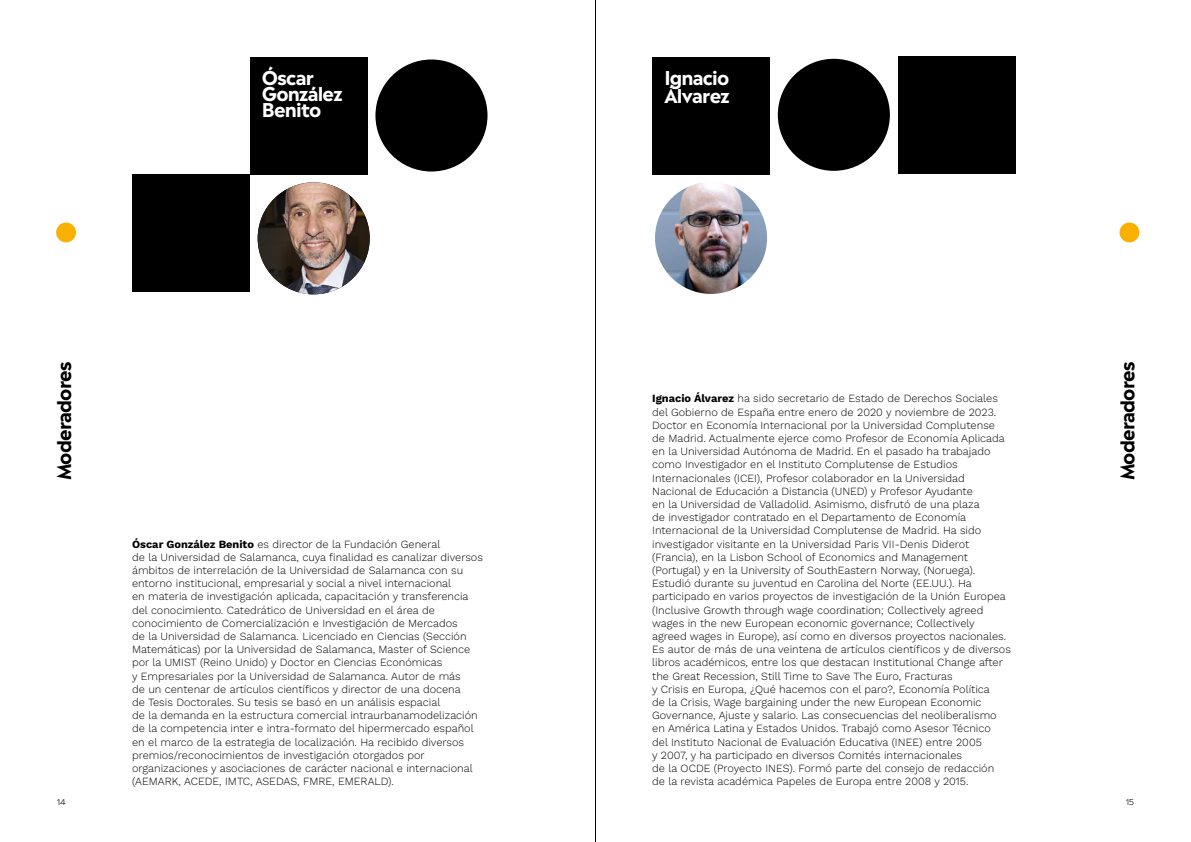
<style>
.page{position:relative;width:1191px;height:842px;background:#fff}
.page>*{position:absolute;margin:0;border:0;box-sizing:border-box;transform-origin:0 0}
.t1{font:700 18.9px/16.2px "Madera";letter-spacing:-.045em;color:#fff}
.t2{font:700 18.9px "Madera";letter-spacing:-.045em;color:#000}
.t3{font:300 11px/13.2px "Work Sans";color:#000}
.t4{font:300 8px "Madera";color:#000}
.s1{font-weight:700}
</style>
<div class="page">
<img style="left:258px;top:182px;width:112px;height:112px;border-radius:56px">
<div style="left:250px;top:57px;width:117px;height:117px;background:#000"></div>
<div style="left:132px;top:174px;width:118px;height:118px;background:#000"></div>
<div style="left:375px;top:59px;width:112px;height:113px;background:#000;border-radius:50%"></div>
<div style="left:652px;top:57px;width:118px;height:117px;background:#000"></div>
<div style="left:897px;top:56px;width:118px;height:118px;background:#000"></div>
<div style="left:778px;top:59px;width:112px;height:112px;background:#000;border-radius:50%"></div>
<img style="left:655px;top:182px;width:112px;height:112px;border-radius:56px">
<div style="left:56px;top:223px;width:20px;height:19px;background:#f9b000;border-radius:50%"></div>
<div style="left:1119px;top:223px;width:20px;height:19px;background:#f9b000;border-radius:50%"></div>
<hr style="left:595px;top:0;width:1px;height:842px;background:#000">
<h1 class="t1" style="left:262px;top:69px;width:82px">Óscar<br>González<br>Benito</h1>
<h1 class="t1" style="left:664px;top:68px;width:67px;line-height:18.2px">Ignacio<br>Álvarez</h1>
<h1 class="t2" style="left:49px;top:480px;width:120px;rotate:-90deg">Moderadores</h1>
<h1 class="t2" style="left:1112px;top:480px;width:120px;rotate:-90deg">Moderadores</h1>
<p class="t3" style="left:652px;top:392px;width:360px"><span class="s1">Ignacio Álvarez</span> ha sido secretario de Estado de Derechos Sociales del Gobierno de España entre enero de 2020 y noviembre de 2023.<br>Doctor en Economía Internacional por la Universidad Complutense<br>de Madrid. Actualmente ejerce como Profesor de Economía Aplicada en la Universidad Autónoma de Madrid. En el pasado ha trabajado como Investigador en el Instituto Complutense de Estudios Internacionales (ICEI), Profesor colaborador en la Universidad Nacional de Educación a Distancia (UNED) y Profesor Ayudante<br>en la Universidad de Valladolid. Asimismo, disfrutó de una plaza<br>de investigador contratado en el Departamento de Economía Internacional de la Universidad Complutense de Madrid. Ha sido investigador visitante en la Universidad Paris VII-Denis Diderot (Francia), en la Lisbon School of Economics and Management (Portugal) y en la University of SouthEastern Norway, (Noruega).<br>Estudió durante su juventud en Carolina del Norte (EE.UU.). Ha participado en varios proyectos de investigación de la Unión Europea (Inclusive Growth through wage coordination; Collectively agreed wages in the new European economic governance; Collectively agreed wages in Europe), así como en diversos proyectos nacionales.<br>Es autor de más de una veintena de artículos científicos y de diversos libros académicos, entre los que destacan Institutional Change after the Great Recession, Still Time to Save The Euro, Fracturas<br>y Crisis en Europa, ¿Qué hacemos con el paro?, Economía Política<br>de la Crisis, Wage bargaining under the new European Economic Governance, Ajuste y salario. Las consecuencias del neoliberalismo en América Latina y Estados Unidos. Trabajó como Asesor Técnico<br>del Instituto Nacional de Evaluación Educativa (INEE) entre 2005<br>y 2007, y ha participado en diversos Comités internacionales<br>de la OCDE (Proyecto INES). Formó parte del consejo de redacción<br>de la revista académica Papeles de Europa entre 2008 y 2015.</p>
<p class="t3" style="left:132px;top:537px;width:352px"><span class="s1">Óscar González Benito</span> es director de la Fundación General<br>de la Universidad de Salamanca, cuya finalidad es canalizar diversos ámbitos de interrelación de la Universidad de Salamanca con su entorno institucional, empresarial y social a nivel internacional<br>en materia de investigación aplicada, capacitación y transferencia del conocimiento. Catedrático de Universidad en el área de conocimiento de Comercialización e Investigación de Mercados<br>de la Universidad de Salamanca. Licenciado en Ciencias (Sección Matemáticas) por la Universidad de Salamanca, Master of Science por la UMIST (Reino Unido) y Doctor en Ciencias Económicas<br>y Empresariales por la Universidad de Salamanca. Autor de más<br>de un centenar de artículos científicos y director de una docena<br>de Tesis Doctorales. Su tesis se basó en un análisis espacial<br>de la demanda en la estructura comercial intraurbanamodelización de la competencia inter e intra-formato del hipermercado español en el marco de la estrategia de localización. Ha recibido diversos premios/reconocimientos de investigación otorgados por organizaciones y asociaciones de carácter nacional e internacional (AEMARK, ACEDE, IMTC, ASEDAS, FMRE, EMERALD).</p>
<p class="t4" style="left:57px;top:796px;width:11px">14</p>
<p class="t4" style="left:1125px;top:796px;width:10px">15</p>
</div>
